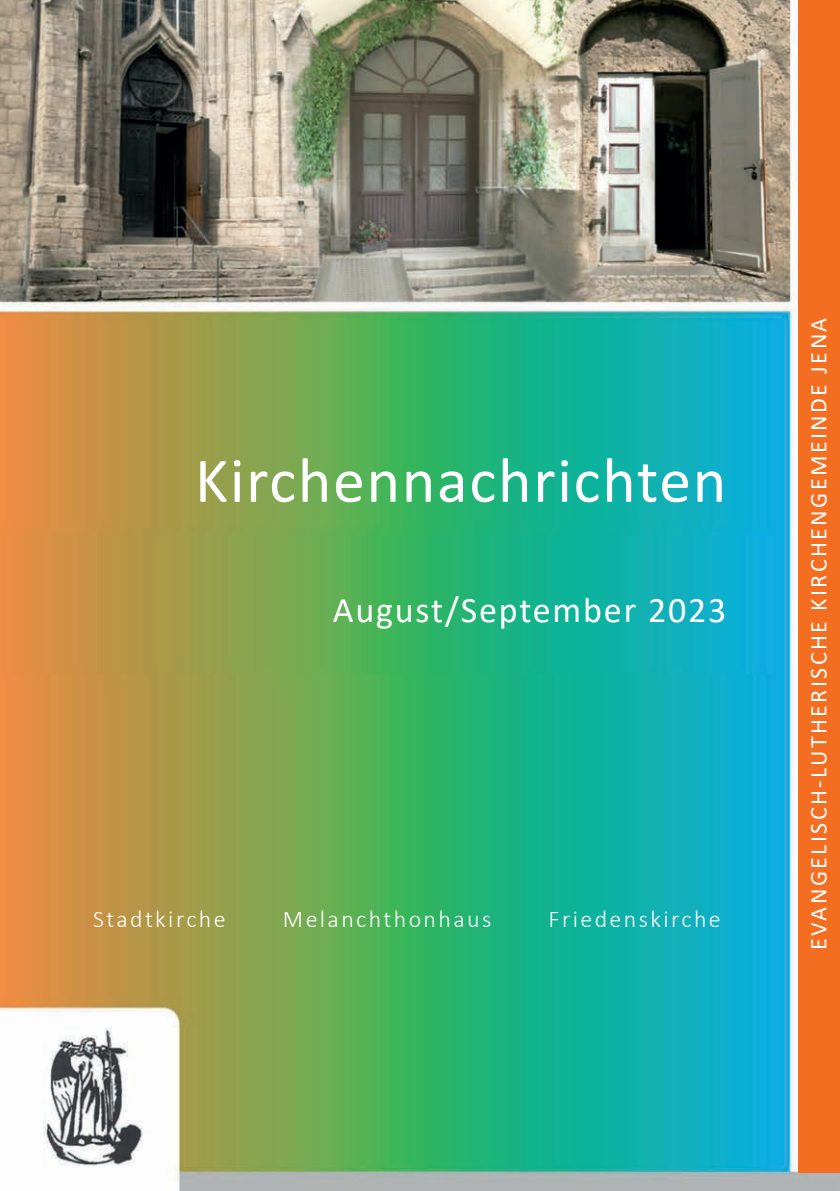
<style>
.page{position:relative;width:840px;height:1191px;background:#fff}
.page>*{position:absolute;margin:0;border:0;box-sizing:border-box;transform-origin:0 0}
.t1{font:64px "Calibri";letter-spacing:.025em;color:#fff}
.t2{font:36px "Calibri";letter-spacing:.05em;color:#fff}
.t3{font:24px "Calibri";letter-spacing:.1em;color:#fff}
.t4{font:300 24px "Calibri";letter-spacing:.1em;color:#fff}
</style>
<div class="page">
<img style="left:0;top:0;width:839px;height:1191px">
<div style="left:798px;top:0;width:41px;height:1172px;background:#f36e21"></div>
<h1 class="t1" style="left:195px;top:436px;width:532px">Kirchennachrichten</h1>
<h2 class="t2" style="left:332px;top:585px;width:395px">August/September 2023</h2>
<p class="t4" style="left:93px;top:904px;width:134px">Stadtkirche</p>
<p class="t4" style="left:283px;top:904px;width:210px">Melanchthonhaus</p>
<p class="t4" style="left:548px;top:904px;width:174px">Friedenskirche</p>
<p class="t3" style="left:801px;top:949px;width:633px;rotate:-90deg">EVANGELISCH-LUTHERISCHE KIRCHENGEMEINDE JENA</p>
</div>
